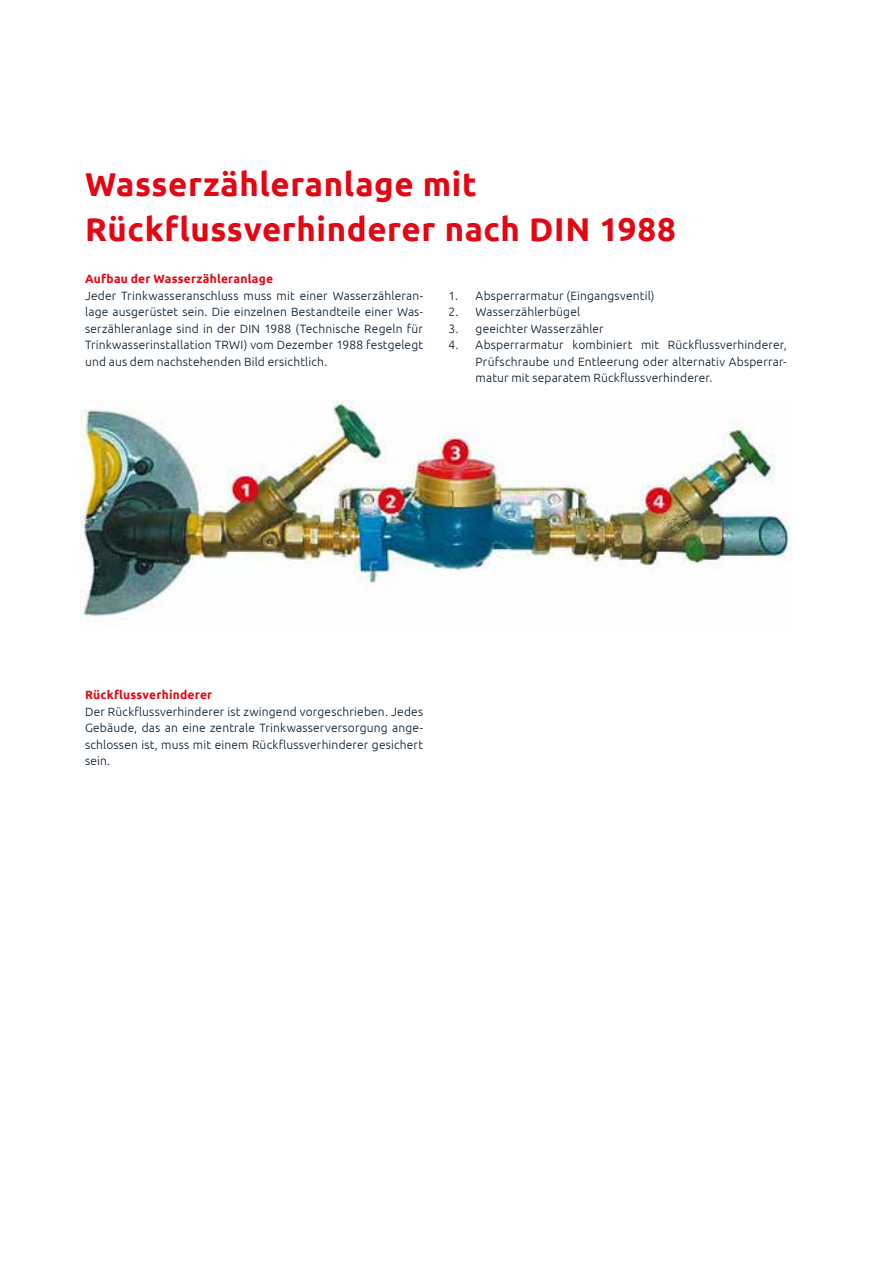
<style>
.page{position:relative;width:893px;height:1263px;background:#fff}
.page>*{position:absolute;margin:0;border:0;box-sizing:border-box;transform-origin:0 0}
.t1{font:700 33px/45px "Ubuntu";letter-spacing:.02em;color:#e30613}
.t2{font:300 12px/16.5px "Ubuntu";letter-spacing:.015em;color:#00172b;text-align:justify}
.t3{font:700 12px "Ubuntu";letter-spacing:.02em;color:#e30613}
</style>
<div class="page">
<img style="left:81px;top:401px;width:709px;height:218px">
<h1 class="t1" style="left:85px;top:161px;width:592px">Wasserzähleranlage mit<br>Rückflussverhinderer nach DIN 1988</h1>
<p class="t3" style="left:85px;top:272px;width:190px">Aufbau der Wasserzähleranlage</p>
<p class="t2" style="left:85px;top:287px;width:340px">Jeder Trinkwasseranschluss muss mit einer Wasserzähleran&shy;lage ausgerüstet sein. Die einzelnen Bestandteile einer Was&shy;serzähleranlage sind in der DIN 1988 (Technische Regeln für Trinkwasserinstallation TRWI) vom Dezember 1988 festgelegt und aus dem nachstehenden Bild ersichtlich.</p>
<p class="t2" style="left:449px;top:287px;width:208px">1. Absperrarmatur (Eingangsventil)</p>
<p class="t2" style="left:449px;top:303px;width:133px">2. Wasserzählerbügel</p>
<p class="t2" style="left:449px;top:320px;width:157px">3. geeichter Wasserzähler</p>
<p class="t2" style="left:476px;top:336px;width:313px;text-indent:-27px">4. Absperrarmatur kombiniert mit Rückflussverhinderer, Prüfschraube und Entleerung oder alternativ Absperrar&shy;matur mit separatem Rückflussverhinderer.</p>
<p class="t3" style="left:85px;top:687px;width:129px">Rückflussverhinderer</p>
<p class="t2" style="left:85px;top:703px;width:340px">Der Rückflussverhinderer ist zwingend vorgeschrieben. Jedes Gebäude, das an eine zentrale Trinkwasserversorgung ange&shy;schlossen ist, muss mit einem Rückflussverhinderer gesichert sein.</p>
</div>
